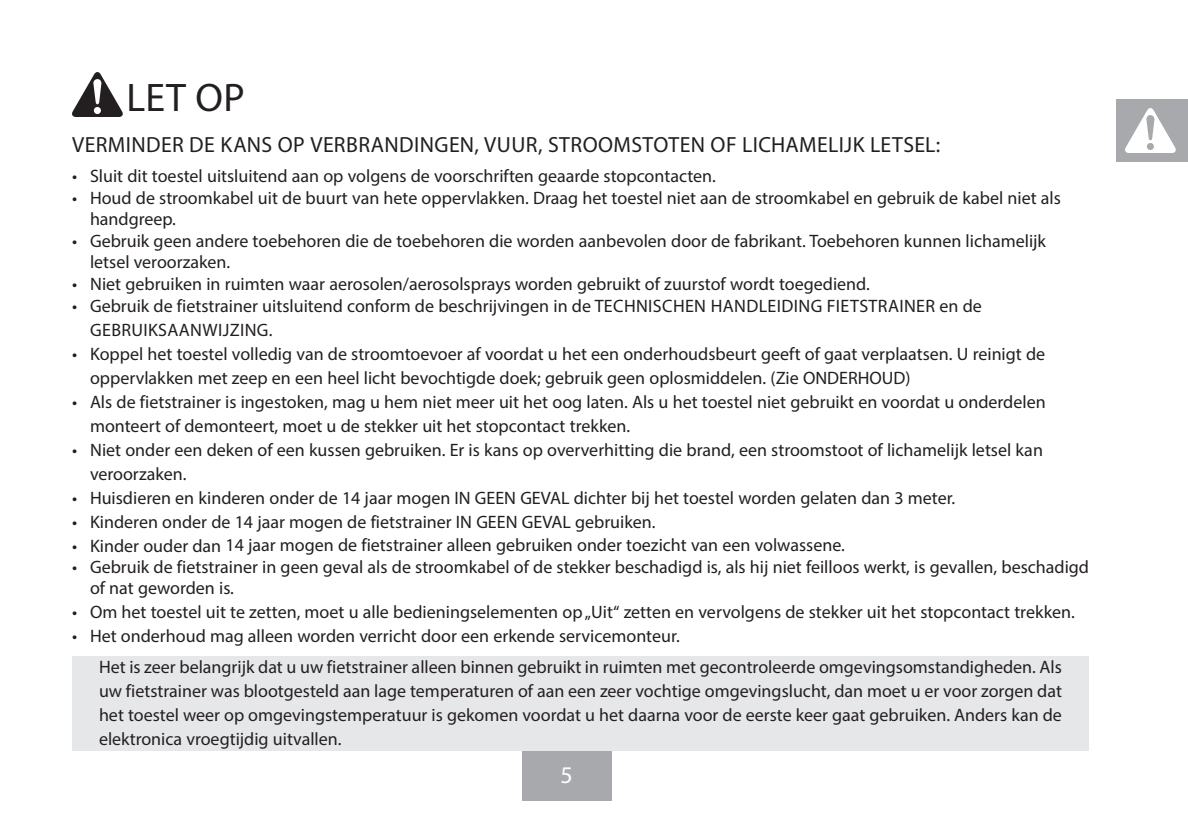
<style>
.page{position:relative;width:1188px;height:828px;background:#fff}
.page>*{position:absolute;margin:0;border:0;box-sizing:border-box;transform-origin:0 0}
.t1{font:40px "Myriad Pro";color:#231f20}
.t2{font:24px "Myriad Pro";color:#fff}
.Bullet_Copy_12_14_4{font:22px "Myriad Pro";letter-spacing:.02em;color:#231f20}
.Body_Copy_12_14_4{font:18px/24px "Myriad Pro";color:#231f20}
</style>
<div class="page">
<div style="left:522px;top:747px;width:90px;height:54px;background:#a8a9ad"></div>
<div style="left:1116px;top:99px;width:72px;height:63px;background:#a8a9ad"></div>
<svg style="left:1125px;top:108px;width:51px;height:45px"></svg>
<div style="left:72px;top:656px;width:1017px;height:95px;background:#e6e7e9"></div>
<svg style="left:72px;top:72px;width:51px;height:45px"></svg>
<p class="t1" style="left:126px;top:73px;width:120px">LET OP</p>
<p class="Bullet_Copy_12_14_4" style="left:72px;top:131px;width:870px">VERMINDER DE KANS OP VERBRANDINGEN, VUUR, STROOMSTOTEN OF LICHAMELIJK LETSEL:</p>
<p class="Body_Copy_12_14_4" style="left:72px;top:164px;width:645px">• Sluit dit toestel uitsluitend aan op volgens de voorschriften geaarde stopcontacten.</p>
<p class="Body_Copy_12_14_4" style="left:90px;top:187px;width:972px;line-height:21.6px;text-indent:-18px">• Houd de stroomkabel uit de buurt van hete oppervlakken. Draag het toestel niet aan de stroomkabel en gebruik de kabel niet als handgreep.</p>
<p class="Body_Copy_12_14_4" style="left:90px;top:230px;width:958px;line-height:21.6px;text-indent:-18px">• Gebruik geen andere toebehoren die de toebehoren die worden aanbevolen door de fabrikant. Toebehoren kunnen lichamelijk letsel veroorzaken.</p>
<p class="Body_Copy_12_14_4" style="left:72px;top:272px;width:799px">• Niet gebruiken in ruimten waar aerosolen/aerosolsprays worden gebruikt of zuurstof wordt toegediend.</p>
<p class="Body_Copy_12_14_4" style="left:90px;top:293px;width:893px;text-indent:-18px">• Gebruik de fietstrainer uitsluitend conform de beschrijvingen in de TECHNISCHEN HANDLEIDING FIETSTRAINER en de<br>GEBRUIKSAANWIJZING.</p>
<p class="Body_Copy_12_14_4" style="left:90px;top:341px;width:957px;text-indent:-18px">• Koppel het toestel volledig van de stroomtoevoer af voordat u het een onderhoudsbeurt geeft of gaat verplaatsen. U reinigt de oppervlakken met zeep en een heel licht bevochtigde doek; gebruik geen oplosmiddelen. (Zie ONDERHOUD)</p>
<p class="Body_Copy_12_14_4" style="left:90px;top:389px;width:957px;text-indent:-18px">• Als de fietstrainer is ingestoken, mag u hem niet meer uit het oog laten. Als u het toestel niet gebruikt en voordat u onderdelen monteert of demonteert, moet u de stekker uit het stopcontact trekken.</p>
<p class="Body_Copy_12_14_4" style="left:90px;top:437px;width:954px;text-indent:-18px">• Niet onder een deken of een kussen gebruiken. Er is kans op oververhitting die brand, een stroomstoot of lichamelijk letsel kan veroorzaken.</p>
<p class="Body_Copy_12_14_4" style="left:72px;top:485px;width:885px">• Huisdieren en kinderen onder de 14 jaar mogen IN GEEN GEVAL dichter bij het toestel worden gelaten dan 3 meter.</p>
<p class="Body_Copy_12_14_4" style="left:72px;top:509px;width:585px">• Kinderen onder de 14 jaar mogen de fietstrainer IN GEEN GEVAL gebruiken.</p>
<p class="Body_Copy_12_14_4" style="left:72px;top:532px;width:774px">• Kinder ouder dan 14 jaar mogen de fietstrainer alleen gebruiken onder toezicht van een volwassene.</p>
<p class="Body_Copy_12_14_4" style="left:90px;top:556px;width:1001px;line-height:21px;text-indent:-18px">• Gebruik de fietstrainer in geen geval als de stroomkabel of de stekker beschadigd is, als hij niet feilloos werkt, is gevallen, beschadigd of nat geworden is.</p>
<p class="Body_Copy_12_14_4" style="left:72px;top:599px;width:1004px">• Om het toestel uit te zetten, moet u alle bedieningselementen op „Uit“ zetten en vervolgens de stekker uit het stopcontact trekken.</p>
<p class="Body_Copy_12_14_4" style="left:72px;top:623px;width:609px">• Het onderhoud mag alleen worden verricht door een erkende servicemonteur.</p>
<p class="Body_Copy_12_14_4" style="left:99px;top:655px;width:965px;text-align:justify">Het is zeer belangrijk dat u uw fietstrainer alleen binnen gebruikt in ruimten met gecontroleerde omgevingsomstandigheden. Als uw fietstrainer was blootgesteld aan lage temperaturen of aan een zeer vochtige omgevingslucht, dan moet u er voor zorgen dat het toestel weer op omgevingstemperatuur is gekomen voordat u het daarna voor de eerste keer gaat gebruiken. Anders kan de elektronica vroegtijdig uitvallen.</p>
<p class="t2" style="left:560px;top:760px;width:14px">5</p>
</div>
